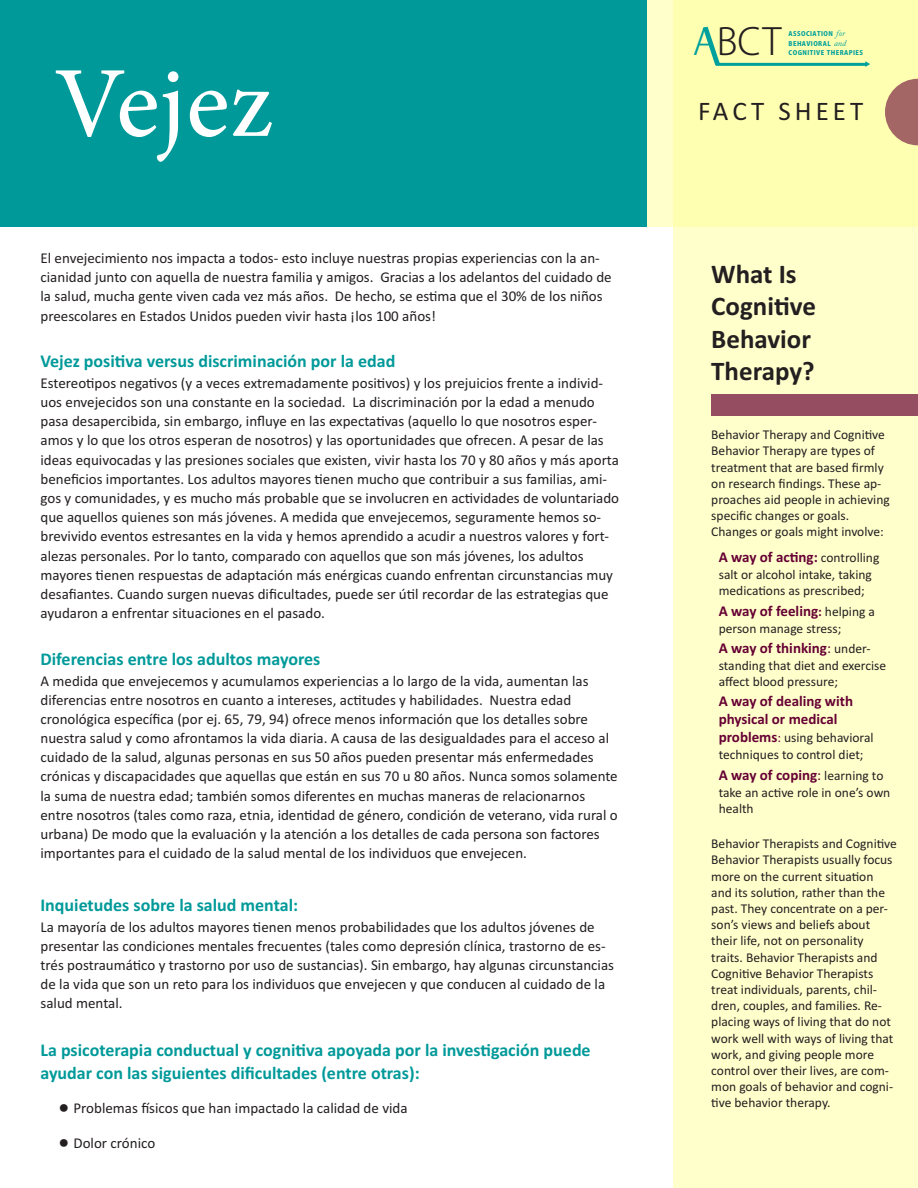
<style>
.page{position:relative;width:918px;height:1188px;background:#fff}
.page>*{position:absolute;margin:0;border:0;box-sizing:border-box;transform-origin:0 0}
.t1{font:99px "Adobe Hebrew";color:#fff}
.t2{font:300 36.6px "Koz Go Pro";color:#231f20}
.t3{font:700 27px/32.4px "Calibri";color:#231f20}
.t4{font:27px "Calibri";letter-spacing:.15em;color:#231f20}
.t5{font:700 18px/23px "Calibri";color:#099}
.t6{font:15px/19.2px "Calibri";color:#231f20}
.t7{font:700 15px/18px "Calibri";color:#603}
.t8{font:13.5px/16.2px "Calibri";color:#231f20}
.t9{font:800 6.3px/9.3px "Koz Go Pro";letter-spacing:.065em;color:#00a09c}
.s1{font-family:"Tahoma";font-size:18px}
.s2{color:#00a09c}
.s3{font-family:"Adobe Caslon Pro";font-weight:400;font-style:italic;font-size:8.4px}
.s4{font-weight:400;font-size:13.5px;color:#231f20}
.s5{font-size:13.5px}
.s6{font-weight:400}
.s7{font-weight:700;font-size:15px;color:#603}
.s8{color:#603}
</style>
<div class="page">
<div style="left:646px;top:0;width:272px;height:227px;background:#ffc"></div>
<div style="left:673px;top:0;width:245px;height:1188px;background:#ff9;opacity:.5"></div>
<div style="left:0;top:0;width:646px;height:227px;background:#099"></div>
<svg style="left:885px;top:79px;width:33px;height:66px;background:#b68675"></svg>
<svg style="left:699px;top:21px;width:25px;height:50px"></svg>
<hr style="left:716px;top:63px;width:151px;height:3px;background:#00a09c">
<div style="left:711px;top:394px;width:207px;height:22px;background:#944d61"></div>
<svg style="left:866px;top:62px;width:4px;height:5px"></svg>
<h1 class="t1" style="left:54px;top:66px;width:220px">Vejez</h1>
<p class="t6" style="left:40px;top:248px;width:573px">El envejecimiento nos impacta a todos- esto incluye nuestras propias experiencias con la an&shy;cianidad junto con aquella de nuestra familia y amigos. Gracias a los adelantos del cuidado de la salud, mucha gente viven cada vez más años. De hecho, se estima que el 30% de los niños preescolares en Estados Unidos pueden vivir hasta ¡los 100 años!</p>
<p class="t5" style="left:40px;top:349px;width:356px">Vejez positiva versus discriminación por la edad</p>
<p class="t6" style="left:40px;top:373px;width:580px">Estereotipos negativos (y a veces extremadamente positivos) y los prejuicios frente a individ&shy;uos envejecidos son una constante en la sociedad. La discriminación por la edad a menudo pasa desapercibida, sin embargo, influye en las expectativas (aquello lo que nosotros esper&shy;amos y lo que los otros esperan de nosotros) y las oportunidades que ofrecen. A pesar de las ideas equivocadas y las presiones sociales que existen, vivir hasta los 70 y 80 años y más aporta beneficios importantes. Los adultos mayores tienen mucho que contribuir a sus familias, ami&shy;gos y comunidades, y es mucho más probable que se involucren en actividades de voluntariado que aquellos quienes son más jóvenes. A medida que envejecemos, seguramente hemos so&shy;brevivido eventos estresantes en la vida y hemos aprendido a acudir a nuestros valores y fort&shy;alezas personales. Por lo tanto, comparado con aquellos que son más jóvenes, los adultos mayores tienen respuestas de adaptación más enérgicas cuando enfrentan circunstancias muy desafiantes. Cuando surgen nuevas dificultades, puede ser útil recordar de las estrategias que ayudaron a enfrentar situaciones en el pasado.</p>
<p class="t5" style="left:40px;top:647px;width:281px">Diferencias entre los adultos mayores</p>
<p class="t6" style="left:40px;top:671px;width:579px">A medida que envejecemos y acumulamos experiencias a lo largo de la vida, aumentan las diferencias entre nosotros en cuanto a intereses, actitudes y habilidades. Nuestra edad cronológica específica (por ej. 65, 79, 94) ofrece menos información que los detalles sobre nuestra salud y como afrontamos la vida diaria. A causa de las desigualdades para el acceso al cuidado de la salud, algunas personas en sus 50 años pueden presentar más enfermedades crónicas y discapacidades que aquellas que están en sus 70 u 80 años. Nunca somos solamente la suma de nuestra edad; también somos diferentes en muchas maneras de relacionarnos entre nosotros (tales como raza, etnia, identidad de género, condición de veterano, vida rural o urbana) De modo que la evaluación y la atención a los detalles de cada persona son factores importantes para el cuidado de la salud mental de los individuos que envejecen.</p>
<p class="t5" style="left:40px;top:893px;width:259px">Inquietudes sobre la salud mental:</p>
<p class="t6" style="left:40px;top:917px;width:575px">La mayoría de los adultos mayores tienen menos probabilidades que los adultos jóvenes de presentar las condiciones mentales frecuentes (tales como depresión clínica, trastorno de es&shy;trés postraumático y trastorno por uso de sustancias). Sin embargo, hay algunas circunstancias de la vida que son un reto para los individuos que envejecen y que conducen al cuidado de la salud mental.</p>
<p class="t5" style="left:40px;top:1039px;width:552px">La psicoterapia conductual y cognitiva apoyada por la investigación puede ayudar con las siguientes dificultades (entre otras):</p>
<p class="t6" style="left:59px;top:1098px;width:351px"><span class="s1">●</span> Problemas físicos que han impactado la calidad de vida</p>
<p class="t6" style="left:59px;top:1134px;width:98px"><span class="s1">●</span> Dolor crónico</p>
<h2 class="t2" style="left:693px;top:18px;width:90px"><span class="s2">A</span>BCT</h2>
<p class="t9" style="left:789px;top:30px;width:76px">ASSOCIATION <span class="s3">for<br></span>BEHAVIORAL <span class="s3">and<br></span>COGNITIVE THERAPIES</p>
<h3 class="t4" style="left:698px;top:95px;width:167px">FACT SHEET</h3>
<h3 class="t3" style="left:711px;top:257px;width:106px">What Is<br>Cognitive<br>Behavior<br>Therapy?</h3>
<p class="t8" style="left:711px;top:426px;width:180px">Behavior Therapy and Cognitive<br>Behavior Therapy are types of treatment that are based firmly on research findings. These ap&shy;proaches aid people in achieving specific changes or goals.<br>Changes or goals might involve:</p>
<p class="t7" style="left:719px;top:548px;width:162px">A way of acting: <span class="s4">controlling</span></p>
<p class="t8" style="left:719px;top:567px;width:155px">salt or alcohol intake, taking medications as prescribed;</p>
<p class="t7" style="left:719px;top:602px;width:158px">A way of feeling<span class="s5">:</span> <span class="s4">helping a</span></p>
<p class="t8" style="left:719px;top:620px;width:124px">person manage stress;</p>
<p class="t7" style="left:719px;top:639px;width:153px">A way of thinking<span class="s6">:</span> <span class="s4">under-</span></p>
<p class="t8" style="left:719px;top:657px;width:169px">standing that diet and exercise affect blood pressure;</p>
<p class="t7" style="left:719px;top:692px;width:136px">A way of dealing with physical or medical</p>
<p class="t8" style="left:719px;top:729px;width:156px;line-height:16.8px"><span class="s7">problems</span><span class="s8">:</span> using behavioral techniques to control diet;</p>
<p class="t7" style="left:719px;top:766px;width:166px">A way of coping<span class="s6">:</span> <span class="s4">learning to</span></p>
<p class="t8" style="left:719px;top:784px;width:173px">take an active role in one’s own health</p>
<p class="t8" style="left:711px;top:835px;width:187px">Behavior Therapists and Cognitive<br>Behavior Therapists usually focus more on the current situation and its solution, rather than the past. They concentrate on a per&shy;son’s views and beliefs about their life, not on personality traits. Behavior Therapists and<br>Cognitive Behavior Therapists treat individuals, parents, chil&shy;dren, couples, and families. Re&shy;placing ways of living that do not work well with ways of living that work, and giving people more control over their lives, are com&shy;mon goals of behavior and cogni&shy;tive behavior therapy.</p>
</div>
